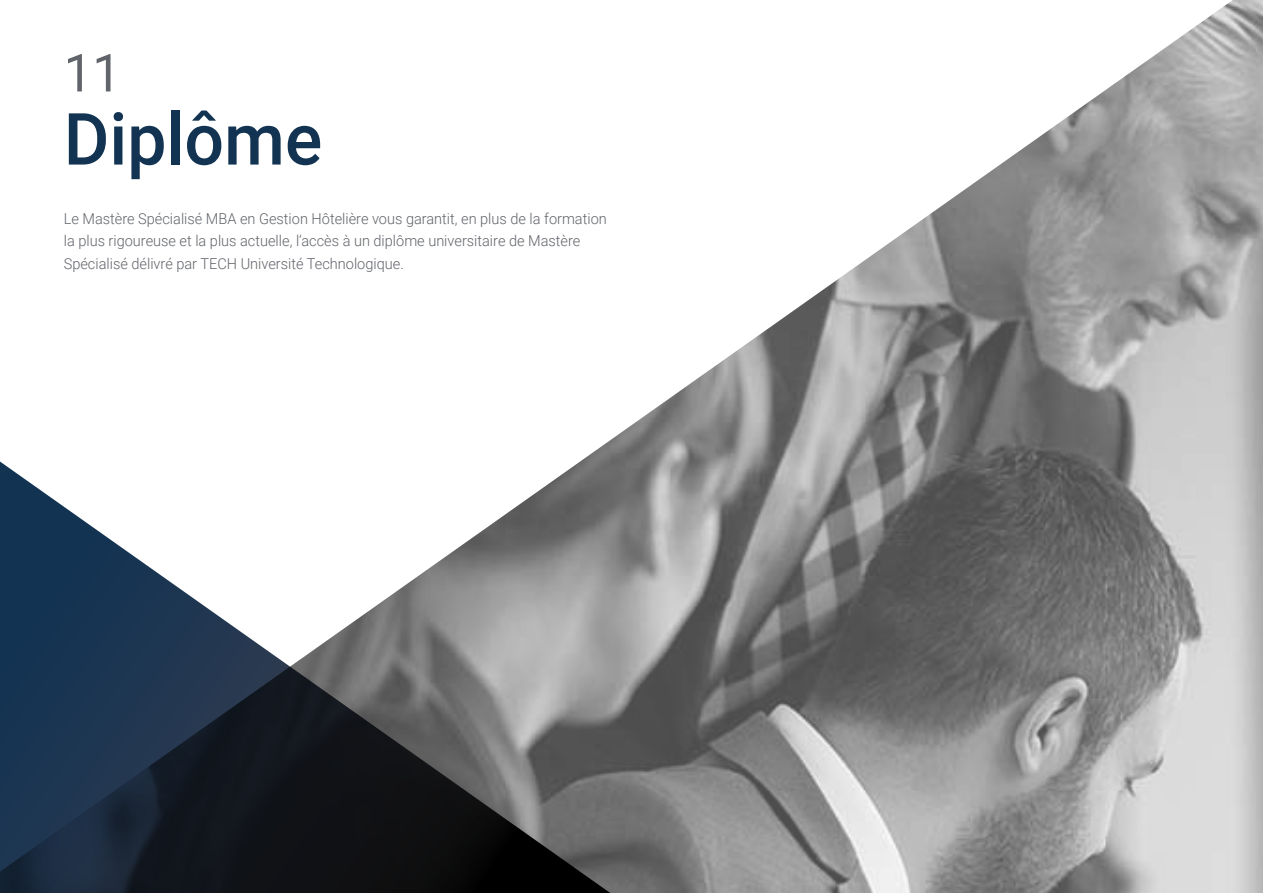
<style>
.page{position:relative;width:1263px;height:893px;background:#fff}
.page>*{position:absolute;margin:0;border:0;box-sizing:border-box;transform-origin:0 0}
.t1{font:500 72px "Roboto";color:#123352}
.t2{font:52.5px "Roboto";color:#61646a}
.t3{font:300 15px/22.5px "Roboto";color:#61646a}
</style>
<div class="page">
<img style="left:602px;top:0;width:661px;height:893px">
<svg style="left:0;top:446px;width:640px;height:447px"></svg>
<h2 class="t2" style="left:64px;top:36px;width:59px">11</h2>
<h1 class="t1" style="left:64px;top:89px;width:260px">Diplôme</h1>
<p class="t3" style="left:64px;top:207px;width:544px">Le Mastère Spécialisé MBA en Gestion Hôtelière vous garantit, en plus de la formation la plus rigoureuse et la plus actuelle, l’accès à un diplôme universitaire de Mastère<br>Spécialisé délivré par TECH Université Technologique.</p>
</div>
